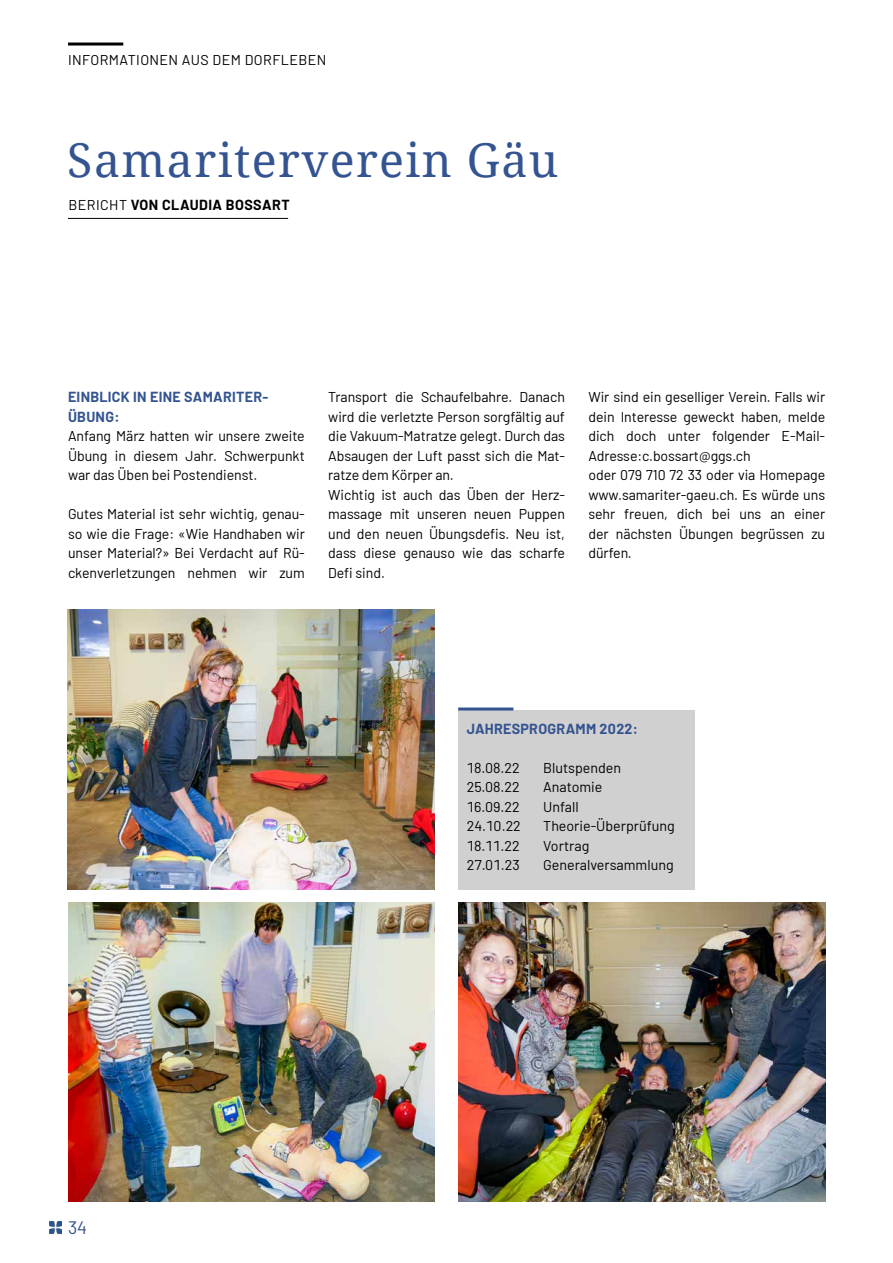
<style>
.page{position:relative;width:893px;height:1263px;background:#fff}
.page>*{position:absolute;margin:0;border:0;box-sizing:border-box;transform-origin:0 0}
.t1{font:46.5px "Noto Serif";letter-spacing:.03em;color:#345491}
.t2{font:18px "Barlow";color:#345491}
.t3{font:14.25px/19.5px "Barlow";letter-spacing:-.005em;color:#000;text-align:justify}
.t4{font:700 14.25px/19.5px "Barlow";letter-spacing:.02em;color:#345491}
.t5{font:14.25px "Barlow";letter-spacing:.03em;color:#000}
.t6{font:700 14.25px "Barlow";letter-spacing:.03em;color:#000}
.s1{font-weight:400}
</style>
<div class="page">
<svg style="left:49px;top:1221px;width:13px;height:13px"></svg>
<hr style="left:68px;top:43px;width:55px;height:3px;background:#000">
<hr style="left:68px;top:218px;width:220px;height:1px;background:#000">
<img style="left:68px;top:609px;width:367px;height:281px">
<img style="left:68px;top:902px;width:367px;height:300px">
<img style="left:458px;top:902px;width:367px;height:300px">
<div style="left:458px;top:710px;width:237px;height:180px;background:#d0d0d0"></div>
<hr style="left:458px;top:707px;width:55px;height:3px;background:#345491">
<p class="t5" style="left:68px;top:50px;width:260px">INFORMATIONEN AUS DEM DORFLEBEN</p>
<h1 class="t1" style="left:67px;top:129px;width:493px">Samariterverein Gäu</h1>
<p class="t6" style="left:68px;top:194px;width:223px"><span class="s1">BERICHT</span> VON CLAUDIA BOSSART</p>
<p class="t4" style="left:68px;top:386px;width:202px">EINBLICK IN EINE SAMARITER-<br>ÜBUNG:</p>
<p class="t3" style="left:68px;top:425px;width:238px">Anfang März hatten wir unsere zweite Übung in diesem Jahr. Schwerpunkt war das Üben bei Postendienst.</p>
<p class="t3" style="left:68px;top:503px;width:238px">Gutes Material ist sehr wichtig, genau&shy;so wie die Frage: «Wie Handhaben wir unser Material?» Bei Verdacht auf Rü&shy;ckenverletzungen nehmen wir zum</p>
<p class="t3" style="left:328px;top:386px;width:238px;text-align:left">Transport die Schaufelbahre. Danach wird die verletzte Person sorgfältig auf die Vakuum-Matratze gelegt. Durch das<br>Absaugen der Luft passt sich die Mat&shy;ratze dem Körper an.<br>Wichtig ist auch das Üben der Herz&shy;massage mit unseren neuen Puppen und den neuen Übungsdefis. Neu ist, dass diese genauso wie das scharfe<br>Defi sind.</p>
<p class="t3" style="left:588px;top:386px;width:238px;text-align:left">Wir sind ein geselliger Verein. Falls wir dein Interesse geweckt haben, melde dich doch unter folgender E-Mail-<br>Adresse:c.bossart@ggs.ch<br>oder 079 710 72 33 oder via Homepage www.samariter-gaeu.ch. Es würde uns sehr freuen, dich bei uns an einer der nächsten Übungen begrüssen zu dürfen.</p>
<p class="t4" style="left:467px;top:718px;width:173px">JAHRESPROGRAMM 2022:</p>
<p class="t3" style="left:467px;top:757px;width:55px">18.08.22</p>
<p class="t3" style="left:543px;top:757px;width:79px">Blutspenden</p>
<p class="t3" style="left:467px;top:776px;width:55px">25.08.22</p>
<p class="t3" style="left:543px;top:776px;width:61px">Anatomie</p>
<p class="t3" style="left:467px;top:796px;width:55px">16.09.22</p>
<p class="t3" style="left:543px;top:796px;width:37px">Unfall</p>
<p class="t3" style="left:467px;top:815px;width:56px">24.10.22</p>
<p class="t3" style="left:543px;top:815px;width:133px">Theorie-Überprüfung</p>
<p class="t3" style="left:467px;top:835px;width:55px">18.11.22</p>
<p class="t3" style="left:543px;top:835px;width:48px">Vortrag</p>
<p class="t3" style="left:467px;top:854px;width:55px">27.01.23</p>
<p class="t3" style="left:543px;top:854px;width:132px">Generalversammlung</p>
<p class="t2" style="left:68px;top:1214px;width:21px">34</p>
</div>
